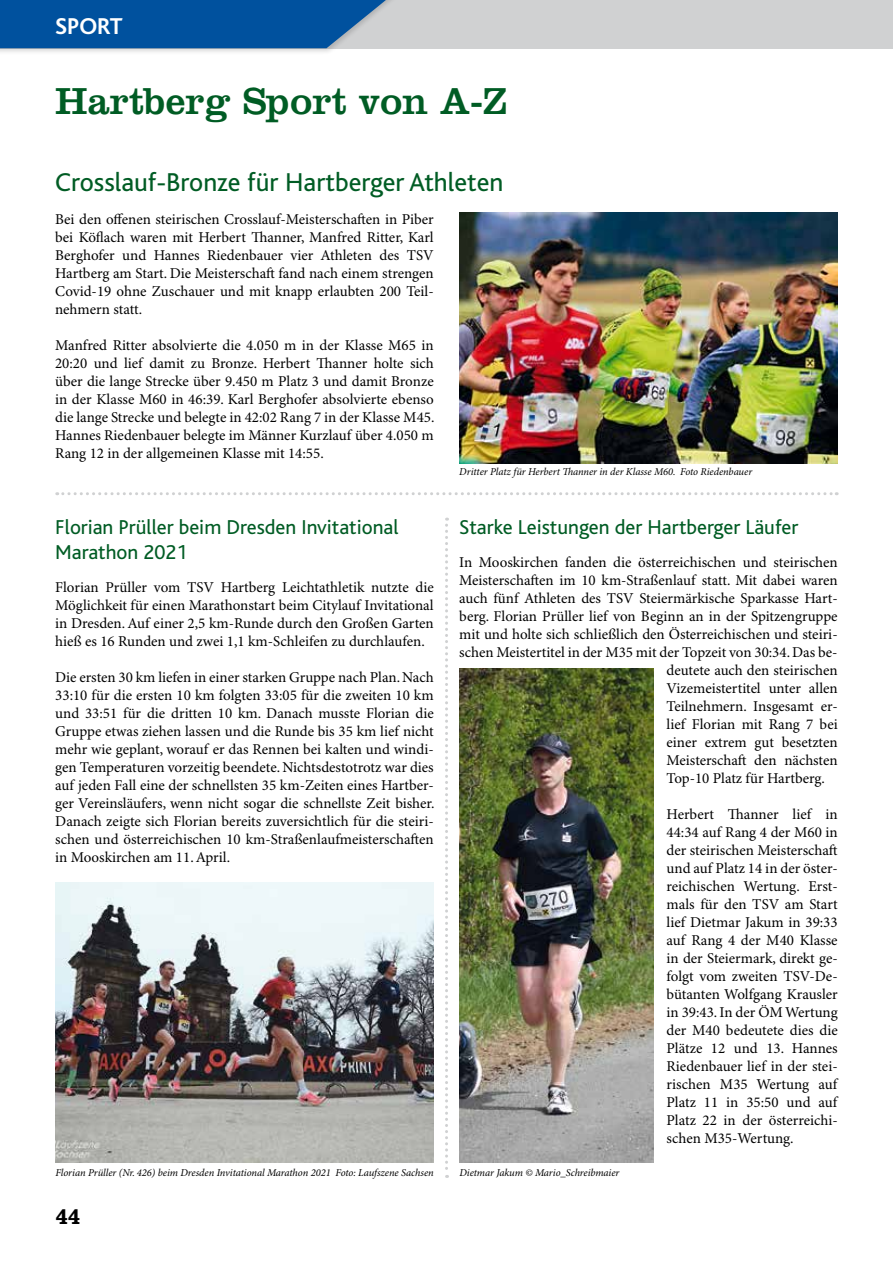
<style>
.page{position:relative;width:893px;height:1263px;background:#fff}
.page>*{position:absolute;margin:0;border:0;box-sizing:border-box;transform-origin:0 0}
.t1{font:39px "Clarendon LT";color:#005c24}
.t2{font:27px "Bliss";color:#005c24}
.t3{font:700 24px "Bliss";color:#fff}
.t4{font:700 22.5px "Clarendon T";color:#000}
.t5{font:21px/25.2px "Bliss";color:#005c24}
.t6{font:15px/18px "Minion Pro";color:#000;text-align:justify}
.t7{font:italic 10.5px "Minion Pro";letter-spacing:-.005em;color:#000}
</style>
<div class="page">
<div style="left:0;top:0;width:893px;height:48px;background:#d0d1d2"></div>
<div style="left:0;top:0;width:407px;height:55px;background:#000;opacity:.15"></div>
<svg style="left:0;top:0;width:386px;height:48px;background:#0f5aa1"></svg>
<img style="left:459px;top:213px;width:379px;height:250px">
<svg style="left:57px;top:492px;width:780px;height:3px"></svg>
<img style="left:55px;top:882px;width:379px;height:281px">
<img style="left:459px;top:669px;width:195px;height:494px">
<svg style="left:445px;top:518px;width:3px;height:660px"></svg>
<h3 class="t3" style="left:55px;top:14px;width:69px">SPORT</h3>
<h1 class="t1" style="left:55px;top:78px;width:453px">Hartberg Sport von A-Z</h1>
<h2 class="t2" style="left:55px;top:168px;width:450px">Crosslauf-Bronze für Hartberger Athleten</h2>
<p class="t6" style="left:55px;top:210px;width:380px">Bei den offenen steirischen Crosslauf-Meisterschaften in Piber bei Köflach waren mit Herbert Thanner, Manfred Ritter, Karl Berghofer und Hannes Riedenbauer vier Athleten des TSV Hartberg am Start. Die Meisterschaft fand nach einem strengen Covid-19 ohne Zuschauer und mit knapp erlaubten 200 Teil&shy;nehmern statt.</p>
<p class="t6" style="left:55px;top:336px;width:381px">Manfred Ritter absolvierte die 4.050 m in der Klasse M65 in 20:20 und lief damit zu Bronze. Herbert Thanner holte sich über die lange Strecke über 9.450 m Platz 3 und damit Bronze in der Klasse M60 in 46:39. Karl Berghofer absolvierte ebenso die lange Strecke und belegte in 42:02 Rang 7 in der Klasse M45.<br>Hannes Riedenbauer belegte im Männer Kurzlauf über 4.050 m Rang 12 in der allgemeinen Klasse mit 14:55.</p>
<p class="t7" style="left:459px;top:466px;width:294px">Dritter Platz für Herbert Thanner in der Klasse M60. Foto Riedenbauer</p>
<h3 class="t5" style="left:55px;top:515px;width:345px">Florian Prüller beim Dresden Invitational<br>Marathon 2021</h3>
<p class="t6" style="left:55px;top:579px;width:380px">Florian Prüller vom TSV Hartberg Leichtathletik nutzte die Möglichkeit für einen Marathonstart beim Citylauf Invitational in Dresden. Auf einer 2,5 km-Runde durch den Großen Garten hieß es 16 Runden und zwei 1,1 km-Schleifen zu durchlaufen.</p>
<p class="t6" style="left:55px;top:669px;width:381px">Die ersten 30 km liefen in einer starken Gruppe nach Plan. Nach 33:10 für die ersten 10 km folgten 33:05 für die zweiten 10 km und 33:51 für die dritten 10 km. Danach musste Florian die Gruppe etwas ziehen lassen und die Runde bis 35 km lief nicht mehr wie geplant, worauf er das Rennen bei kalten und windi&shy;gen Temperaturen vorzeitig beendete. Nichtsdestotrotz war dies auf jeden Fall eine der schnellsten 35 km-Zeiten eines Hartber&shy;ger Vereinsläufers, wenn nicht sogar die schnellste Zeit bisher.<br>Danach zeigte sich Florian bereits zuversichtlich für die steiri&shy;schen und österreichischen 10 km-Straßenlaufmeisterschaften in Mooskirchen am 11. April.</p>
<h3 class="t5" style="left:459px;top:515px;width:341px">Starke Leistungen der Hartberger Läufer</h3>
<p class="t6" style="left:459px;top:553px;width:380px">In Mooskirchen fanden die österreichischen und steirischen</p>
<p class="t6" style="left:459px;top:571px;width:380px">Meisterschaften im 10 km-Straßenlauf statt. Mit dabei waren</p>
<p class="t6" style="left:459px;top:589px;width:380px">auch fünf Athleten des TSV Steiermärkische Sparkasse Hart-</p>
<p class="t6" style="left:459px;top:607px;width:380px">berg. Florian Prüller lief von Beginn an in der Spitzengruppe</p>
<p class="t6" style="left:459px;top:625px;width:380px">mit und holte sich schließlich den Österreichischen und steiri-</p>
<p class="t6" style="left:459px;top:643px;width:380px">schen Meistertitel in der M35 mit der Topzeit von 30:34. Das be-</p>
<p class="t6" style="left:667px;top:661px;width:173px">deutete auch den steirischen</p>
<p class="t6" style="left:667px;top:679px;width:173px">Vizemeistertitel unter allen</p>
<p class="t6" style="left:667px;top:697px;width:173px">Teilnehmern. Insgesamt er-</p>
<p class="t6" style="left:667px;top:715px;width:173px">lief Florian mit Rang 7 bei</p>
<p class="t6" style="left:667px;top:733px;width:173px">einer extrem gut besetzten</p>
<p class="t6" style="left:667px;top:751px;width:173px">Meisterschaft den nächsten</p>
<p class="t6" style="left:667px;top:769px;width:160px">Top-10 Platz für Hartberg.</p>
<p class="t6" style="left:667px;top:805px;width:173px">Herbert Thanner lief in 44:34 auf Rang 4 der M60 in der steirischen Meisterschaft und auf Platz 14 in der öster&shy;reichischen Wertung. Erst&shy;mals für den TSV am Start lief Dietmar Jakum in 39:33 auf Rang 4 der M40 Klasse in der Steiermark, direkt ge&shy;folgt vom zweiten TSV-De&shy;bütanten Wolfgang Krausler in 39:43. In der ÖM Wertung der M40 bedeutete dies die Plätze 12 und 13. Hannes Riedenbauer lief in der stei&shy;rischen M35 Wertung auf Platz 11 in 35:50 und auf Platz 22 in der österreichi&shy;schen M35-Wertung.</p>
<p class="t7" style="left:55px;top:1166px;width:380px">Florian Prüller (Nr. 426) beim Dresden Invitational Marathon 2021 Foto: Laufszene Sachsen</p>
<p class="t7" style="left:459px;top:1166px;width:162px">Dietmar Jakum © Mario_Schreibmaier</p>
<h3 class="t4" style="left:55px;top:1204px;width:27px">44</h3>
</div>
